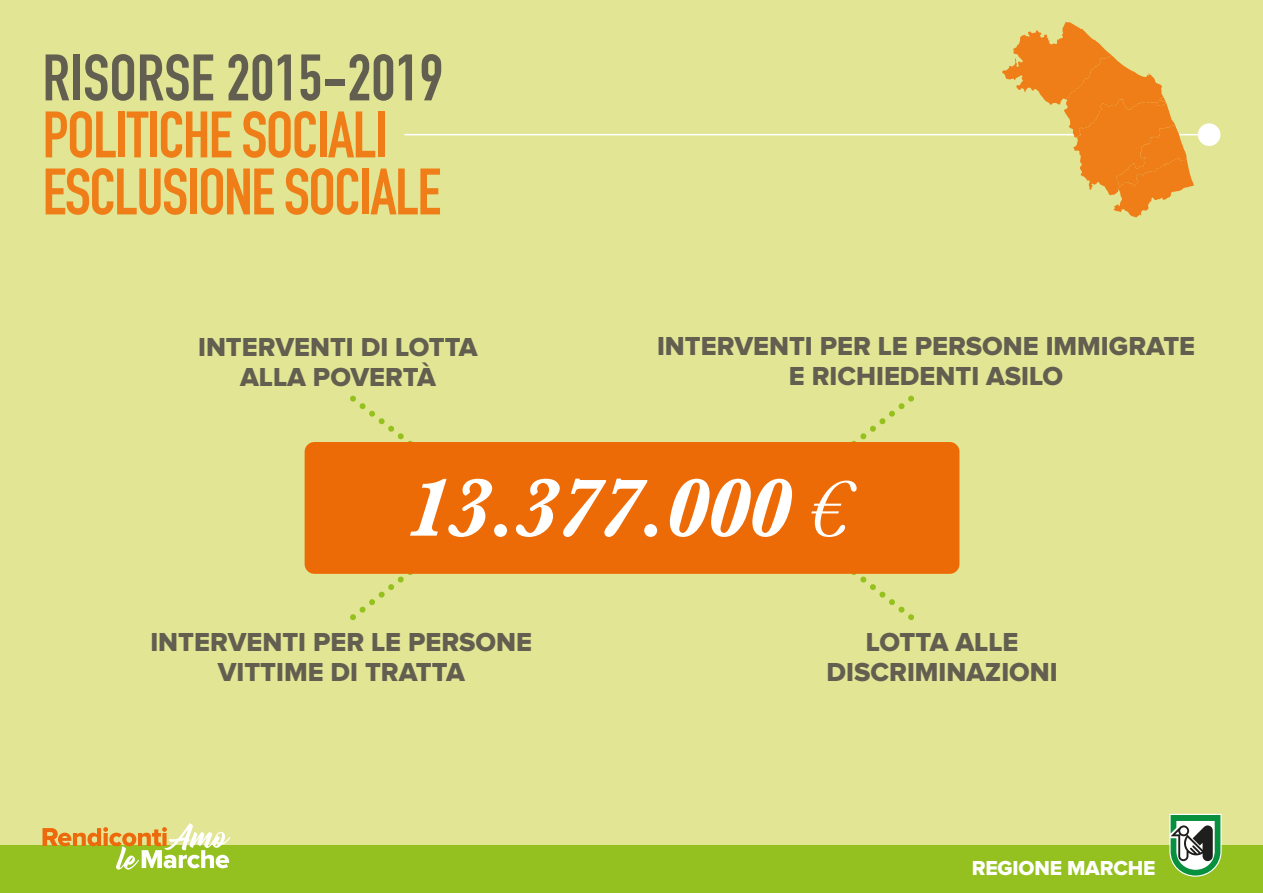
<style>
.page{position:relative;width:1263px;height:893px;background:#e2e694}
.page>*{position:absolute;margin:0;border:0;box-sizing:border-box;transform-origin:0 0}
.t1{font:italic 700 84px "Baskerville";letter-spacing:-.03em;color:#fff}
.t2{font:64.5px/57px "DIN Engschrift Std";letter-spacing:-.025em;color:#ef7e18}
.t3{font:64.5px "DIN Engschrift Std";color:#635f50}
.t4{font:27px/30px "Proxima Nova Extrabld";color:#625e50;text-align:center}
.t5{font:21px "Proxima Nova Extrabld";letter-spacing:-.01em;color:#fff}
.s1{font-weight:400}
</style>
<div class="page">
<div style="left:0;top:846px;width:1263px;height:47px;background:#94c11f"></div>
<svg style="left:1168px;top:813px;width:55px;height:64px;background:#7da97c"></svg>
<svg style="left:43px;top:823px;width:187px;height:47px"></svg>
<svg style="left:851px;top:395px;width:63px;height:226px"></svg>
<svg style="left:350px;top:395px;width:63px;height:226px"></svg>
<div style="left:305px;top:442px;width:654px;height:132px;background:#ed6b06;border-radius:10px"></div>
<hr style="left:404px;top:134px;width:806px;height:1px;background:#fff">
<div style="left:1198px;top:123px;width:22px;height:23px;background:#fff;border-radius:50%"></div>
<svg style="left:1002px;top:22px;width:192px;height:196px"></svg>
<h2 class="t3" style="left:43px;top:40px;width:402px">RISORSE 2015-2019</h2>
<h2 class="t2" style="left:43px;top:107px;width:400px">POLITICHE SOCIALI<br>ESCLUSIONE SOCIALE</h2>
<p class="t4" style="left:198px;top:333px;width:281px">INTERVENTI DI LOTTA<br>ALLA POVERTÀ</p>
<p class="t4" style="left:657px;top:332px;width:540px">INTERVENTI PER LE PERSONE IMMIGRATE<br>E RICHIEDENTI ASILO</p>
<h1 class="t1" style="left:405px;top:450px;width:445px">13.377.000 <span class="s1">€</span></h1>
<p class="t4" style="left:150px;top:628px;width:383px">INTERVENTI PER LE PERSONE<br>VITTIME DI TRATTA</p>
<p class="t4" style="left:827px;top:628px;width:233px">LOTTA ALLE<br>DISCRIMINAZIONI</p>
<p class="t5" style="left:972px;top:858px;width:185px">REGIONE MARCHE</p>
</div>
